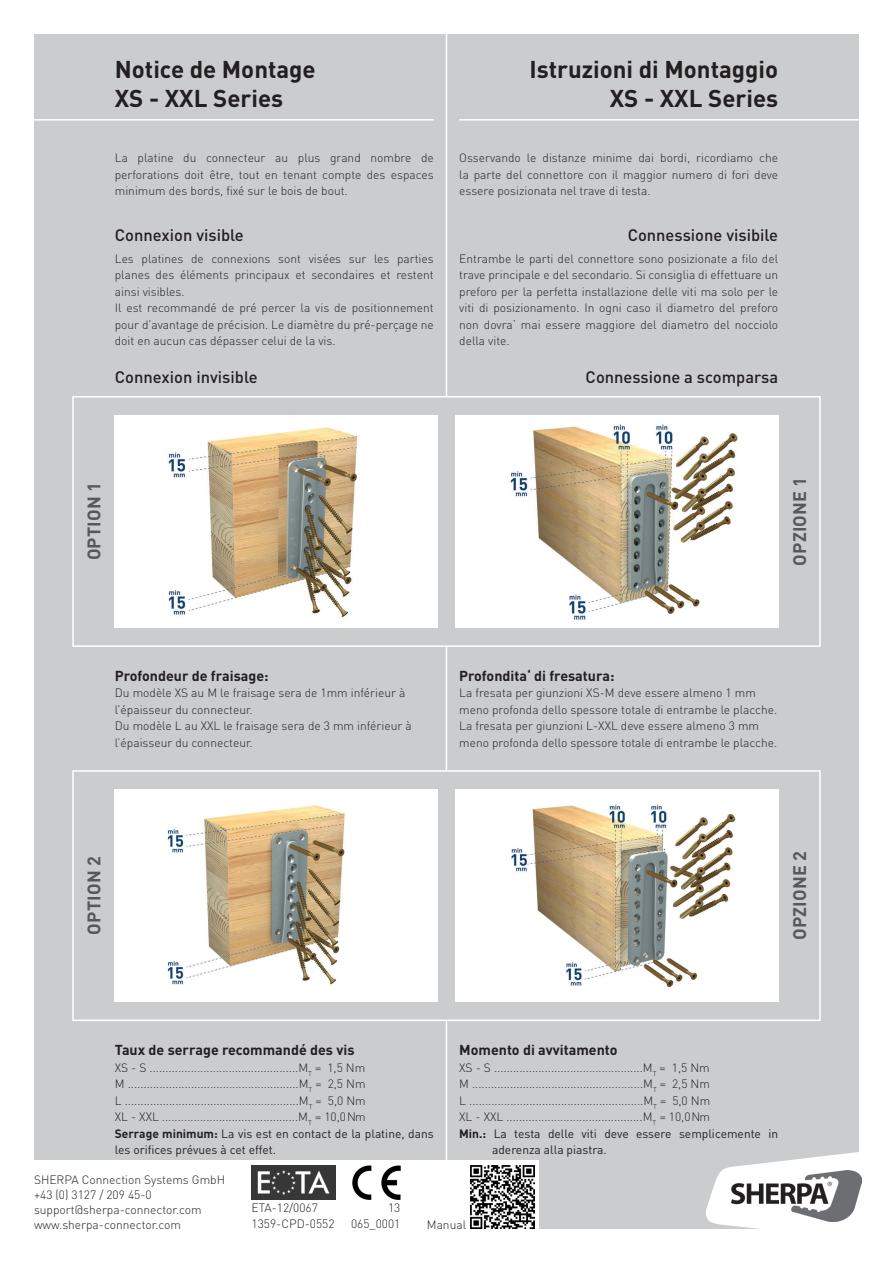
<style>
.page{position:relative;width:893px;height:1263px;background:#fff}
.page>*{position:absolute;margin:0;border:0;box-sizing:border-box;transform-origin:0 0}
.t1{font:700 24px/28.8px "DIN Pro";color:#231f20}
.t2{font:700 18px "DIN Pro";letter-spacing:.01em;color:#57585a}
.t3{font:500 16.5px "DIN Pro";color:#231f20}
.t4{font:700 14.25px "DIN Pro";color:#231f20}
.t5{font:300 12px/16.5px "DIN Pro";color:#231f20}
.t6{font:12px "DIN Pro";color:#231f20}
.s1{font-weight:700}
.s2{font-weight:400}
</style>
<div class="page">
<div style="left:34px;top:34px;width:825px;height:1195px;background:#cbccce"></div>
<svg style="left:706px;top:1152px;width:156px;height:77px"></svg>
<img style="left:732px;top:1170px;width:129px;height:51px">
<div style="left:0;top:1161px;width:538px;height:102px;background:#fff"></div>
<hr style="left:446px;top:0;width:1px;height:396px;background:#fff">
<hr style="left:446px;top:647px;width:1px;height:123px;background:#fff">
<hr style="left:446px;top:1021px;width:1px;height:140px;background:#fff">
<hr style="left:0;top:119px;width:434px;height:2px;background:#fff">
<hr style="left:459px;top:119px;width:434px;height:2px;background:#fff">
<img style="left:115px;top:415px;width:323px;height:213px">
<img style="left:455px;top:415px;width:323px;height:213px">
<div style="left:72px;top:396px;width:749px;height:251px;border:2px solid #fff"></div>
<img style="left:115px;top:789px;width:323px;height:213px">
<img style="left:455px;top:789px;width:323px;height:213px">
<div style="left:72px;top:770px;width:749px;height:251px;border:2px solid #fff"></div>
<img style="left:252px;top:1165px;width:83px;height:34px">
<img style="left:352px;top:1165px;width:48px;height:34px">
<img style="left:470px;top:1165px;width:64px;height:64px">
<h1 class="t1" style="left:115px;top:54px;width:202px">Notice de Montage<br>XS - XXL Series</h1>
<p class="t5" style="left:115px;top:149px;width:320px;text-align:justify">La platine du connecteur au plus grand nombre de perforations doit être, tout en tenant compte des espaces minimum des bords, fixé sur le bois de bout.</p>
<h3 class="t3" style="left:115px;top:223px;width:131px">Connexion visible</h3>
<p class="t5" style="left:115px;top:249px;width:320px">Les platines de connexions sont visées sur les parties planes des éléments principaux et secondaires et restent ainsi visibles.<br>Il est recommandé de pré percer la vis de positionnement pour d’avantage de précision. Le diamètre du pré-perçage ne doit en aucun cas dépasser celui de la vis.</p>
<h3 class="t3" style="left:115px;top:366px;width:144px">Connexion invisible</h3>
<h1 class="t1" style="left:530px;top:54px;width:250px;text-align:right">Istruzioni di Montaggio<br>XS - XXL Series</h1>
<p class="t5" style="left:459px;top:149px;width:320px;text-align:justify">Osservando le distanze minime dai bordi, ricordiamo che la parte del connettore con il maggior numero di fori deve essere posizionata nel trave di testa.</p>
<h3 class="t3" style="left:628px;top:223px;width:152px">Connessione visibile</h3>
<p class="t5" style="left:459px;top:249px;width:320px;text-align:justify">Entrambe le parti del connettore sono posizionate a filo del trave principale e del secondario. Si consiglia di effettuare un preforo per la perfetta installazione delle viti ma solo per le viti di posizionamento. In ogni caso il diametro del preforo non dovra‘ mai essere maggiore del diametro del nocciolo della vite.</p>
<h3 class="t3" style="left:586px;top:366px;width:194px">Connessione a scomparsa</h3>
<h2 class="t2" style="left:82px;top:560px;width:79px;rotate:-90deg">Option 1</h2>
<h2 class="t2" style="left:788px;top:566px;width:90px;rotate:-90deg">Opzione 1</h2>
<p class="t4" style="left:115px;top:666px;width:155px">Profondeur de fraisage:</p>
<p class="t5" style="left:115px;top:684px;width:298px">Du modèle XS au M le fraisage sera de 1mm inférieur à l’épaisseur du connecteur.<br>Du modèle L au XXL le fraisage sera de 3 mm inférieur à l’épaisseur du connecteur.</p>
<p class="t4" style="left:459px;top:666px;width:157px">Profondita‘ di fresatura:</p>
<p class="t5" style="left:459px;top:684px;width:320px">La fresata per giunzioni XS-M deve essere almeno 1 mm meno profonda dello spessore totale di entrambe le placche.<br>La fresata per giunzioni L-XXL deve essere almeno 3 mm meno profonda dello spessore totale di entrambe le placche.</p>
<h2 class="t2" style="left:82px;top:934px;width:79px;rotate:-90deg">Option 2</h2>
<h2 class="t2" style="left:788px;top:940px;width:90px;rotate:-90deg">Opzione 2</h2>
<p class="t4" style="left:115px;top:1040px;width:241px">Taux de serrage recommandé des vis</p>
<p class="t5" style="left:115px;top:1059px;width:320px">XS - S ...............................................M<sub>T</sub> = 1,5 Nm<br>M ......................................................M<sub>T</sub> = 2,5 Nm<br>L .......................................................M<sub>T</sub> = 5,0 Nm<br>XL - XXL ...........................................M<sub>T</sub> = 10,0 Nm<br><span class="s1">Serrage minimum:</span> <span class="s2">La vis est en contact de la platine, dans les orifices prévues à cet effet.</span></p>
<p class="t4" style="left:459px;top:1040px;width:160px">Momento di avvitamento</p>
<p class="t5" style="left:459px;top:1059px;width:252px">XS - S ...............................................M<sub>T</sub> = 1,5 Nm</p>
<p class="t5" style="left:459px;top:1075px;width:252px">M ......................................................M<sub>T</sub> = 2,5 Nm</p>
<p class="t5" style="left:459px;top:1092px;width:252px">L .......................................................M<sub>T</sub> = 5,0 Nm</p>
<p class="t5" style="left:459px;top:1108px;width:252px">XL - XXL ...........................................M<sub>T</sub> = 10,0 Nm</p>
<p class="t6" style="left:459px;top:1125px;width:320px"><span class="s1">Min.:</span> La testa delle viti deve essere semplicemente in</p>
<p class="t6" style="left:492px;top:1142px;width:116px">aderenza alla piastra.</p>
<p class="t5" style="left:34px;top:1171px;width:193px;line-height:15px">SHERPA Connection Systems GmbH +43 (0) 3127 / 209 45-0 support@sherpa-connector.com www.sherpa-connector.com</p>
<p class="t5" style="left:252px;top:1199px;width:68px">ETA-12/0067</p>
<p class="t5" style="left:388px;top:1199px;width:14px">13</p>
<p class="t5" style="left:252px;top:1214px;width:85px">1359-CPD-0552</p>
<p class="t5" style="left:351px;top:1214px;width:51px">065_0001</p>
<p class="t5" style="left:427px;top:1216px;width:41px">Manual</p>
</div>
